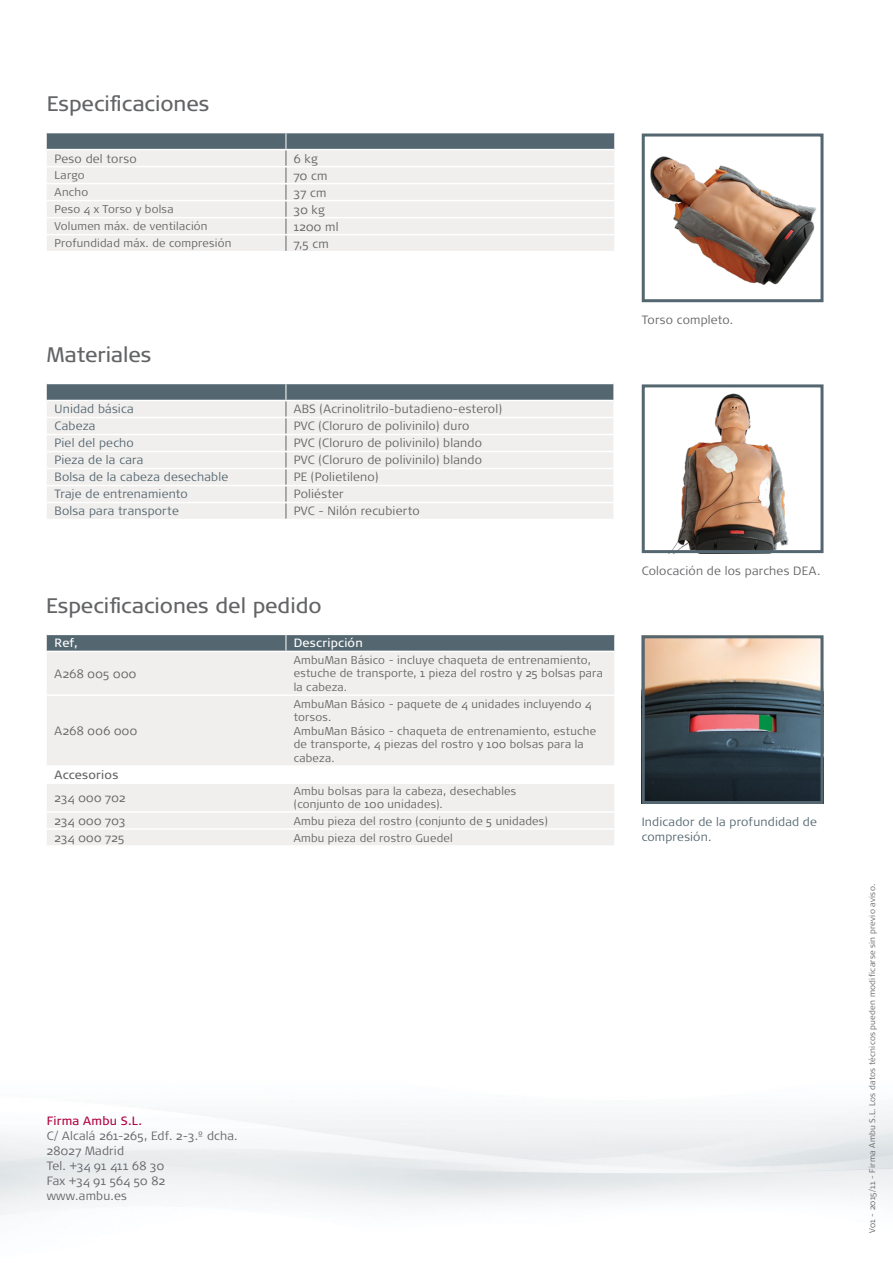
<style>
.page{position:relative;width:893px;height:1263px;background:#fff}
.page>*{position:absolute;margin:0;border:0;box-sizing:border-box;transform-origin:0 0}
.t1{font:21px "Signa OT";color:#636466}
.t2{font:300 12px/15.1px "Signa OT";letter-spacing:.015em;color:#636466}
.t3{font:300 12px/15px "Signa OT";letter-spacing:.015em;color:#546670}
.t4{font:300 12px "Signa OT";letter-spacing:.035em;color:#636466}
.t5{font:12px "Signa OT";letter-spacing:.015em;color:#fff}
.t6{font:12px "Signa OT";letter-spacing:.02em;color:#b1043e}
.t7{font:12px "Signa OT";letter-spacing:.015em;color:#636466}
.t8{font:300 11.25px/13.5px "Signa OT";letter-spacing:.02em;color:#636466}
.t9{font:300 8.25px "Signa OT";letter-spacing:.025em;color:#636466}
</style>
<div class="page">
<img style="left:650px;top:156px;width:166px;height:129px">
<div style="left:642px;top:134px;width:181px;height:168px;border:3px solid #546670"></div>
<img style="left:646px;top:639px;width:173px;height:161px">
<div style="left:642px;top:635px;width:181px;height:169px;border:3px solid #546670"></div>
<div style="left:47px;top:652px;width:567px;height:193px;background:#f1efed"></div>
<div style="left:47px;top:766px;width:567px;height:17px;background:#fff"></div>
<hr style="left:47px;top:694px;width:239px;height:2px;background:#fff">
<hr style="left:286px;top:694px;width:328px;height:2px;background:#fff">
<hr style="left:47px;top:765px;width:239px;height:2px;background:#fff">
<hr style="left:286px;top:765px;width:328px;height:2px;background:#fff">
<hr style="left:47px;top:782px;width:239px;height:2px;background:#fff">
<hr style="left:286px;top:782px;width:328px;height:2px;background:#fff">
<hr style="left:47px;top:811px;width:239px;height:2px;background:#fff">
<hr style="left:286px;top:811px;width:328px;height:2px;background:#fff">
<hr style="left:47px;top:828px;width:239px;height:2px;background:#fff">
<hr style="left:286px;top:828px;width:328px;height:2px;background:#fff">
<svg style="left:47px;top:635px;width:567px;height:16px;background:#596a74"></svg>
<svg style="left:47px;top:133px;width:567px;height:118px;background:#dddedd"></svg>
<svg style="left:47px;top:384px;width:566px;height:135px"></svg>
<img style="left:672px;top:393px;width:117px;height:156px">
<div style="left:642px;top:384px;width:181px;height:169px;border:3px solid #546670"></div>
<h1 class="t1" style="left:47px;top:92px;width:164px">Especificaciones</h1>
<p class="t2" style="left:55px;top:151px;width:84px">Peso del torso</p>
<p class="t2" style="left:294px;top:151px;width:26px">6 kg</p>
<p class="t8" style="left:55px;top:169px;width:32px">Largo</p>
<p class="t2" style="left:294px;top:168px;width:35px">70 cm</p>
<p class="t8" style="left:55px;top:186px;width:35px">Ancho</p>
<p class="t2" style="left:294px;top:185px;width:34px">37 cm</p>
<p class="t8" style="left:55px;top:203px;width:121px">Peso 4 x Torso y bolsa</p>
<p class="t2" style="left:294px;top:202px;width:33px">30 kg</p>
<p class="t8" style="left:55px;top:220px;width:155px">Volumen máx. de ventilación</p>
<p class="t2" style="left:294px;top:219px;width:46px">1200 ml</p>
<p class="t8" style="left:55px;top:237px;width:178px">Profundidad máx. de compresión</p>
<p class="t2" style="left:294px;top:236px;width:37px">7,5 cm</p>
<h1 class="t1" style="left:47px;top:343px;width:106px">Materiales</h1>
<p class="t3" style="left:55px;top:402px;width:81px">Unidad básica</p>
<p class="t2" style="left:294px;top:402px;width:210px">ABS (Acrinolitrilo-butadieno-esterol)</p>
<p class="t3" style="left:55px;top:419px;width:42px">Cabeza</p>
<p class="t2" style="left:294px;top:419px;width:177px">PVC (Cloruro de polivinilo) duro</p>
<p class="t3" style="left:55px;top:436px;width:81px">Piel del pecho</p>
<p class="t2" style="left:294px;top:436px;width:190px">PVC (Cloruro de polivinilo) blando</p>
<p class="t3" style="left:55px;top:453px;width:90px">Pieza de la cara</p>
<p class="t2" style="left:294px;top:453px;width:190px">PVC (Cloruro de polivinilo) blando</p>
<p class="t3" style="left:55px;top:470px;width:175px">Bolsa de la cabeza desechable</p>
<p class="t2" style="left:294px;top:470px;width:86px">PE (Polietileno)</p>
<p class="t3" style="left:55px;top:487px;width:135px">Traje de entrenamiento</p>
<p class="t2" style="left:294px;top:487px;width:51px">Poliéster</p>
<p class="t3" style="left:55px;top:504px;width:126px">Bolsa para transporte</p>
<p class="t2" style="left:294px;top:504px;width:127px">PVC - Nilón recubierto</p>
<h1 class="t1" style="left:46px;top:594px;width:277px">Especificaciones del pedido</h1>
<p class="t5" style="left:55px;top:636px;width:25px">Ref,</p>
<p class="t5" style="left:294px;top:636px;width:71px">Descripción</p>
<p class="t4" style="left:55px;top:667px;width:83px">A268 005 000</p>
<p class="t8" style="left:294px;top:653px;width:311px">AmbuMan Básico - incluye chaqueta de entrenamiento, estuche de transporte, 1 pieza del rostro y 25 bolsas para la cabeza.</p>
<p class="t4" style="left:55px;top:724px;width:84px">A268 006 000</p>
<p class="t8" style="left:294px;top:697px;width:304px">AmbuMan Básico - paquete de 4 unidades incluyendo 4 torsos.<br>AmbuMan Básico - chaqueta de entrenamiento, estuche de transporte, 4 piezas del rostro y 100 bolsas para la cabeza.</p>
<p class="t7" style="left:55px;top:768px;width:65px">Accesorios</p>
<p class="t2" style="left:55px;top:790px;width:72px">234 000 702</p>
<p class="t8" style="left:294px;top:784px;width:224px">Ambu bolsas para la cabeza, desechables (conjunto de 100 unidades).</p>
<p class="t2" style="left:55px;top:813px;width:72px">234 000 703</p>
<p class="t8" style="left:294px;top:814px;width:256px">Ambu pieza del rostro (conjunto de 5 unidades)</p>
<p class="t2" style="left:55px;top:830px;width:71px">234 000 725</p>
<p class="t8" style="left:294px;top:831px;width:160px">Ambu pieza del rostro Guedel</p>
<p class="t2" style="left:642px;top:312px;width:93px">Torso completo.</p>
<p class="t2" style="left:642px;top:563px;width:180px">Colocación de los parches DEA.</p>
<p class="t3" style="left:642px;top:814px;width:177px">Indicador de la profundidad de compresión.</p>
<p class="t6" style="left:47px;top:1114px;width:97px">Firma Ambu S.L.</p>
<p class="t2" style="left:47px;top:1128px;width:192px">C/ Alcalá 261-265, Edf. 2-3.º dcha.<br>28027 Madrid<br>Tel. +34 91 411 68 30<br>Fax +34 91 564 50 82 www.ambu.es</p>
<p class="t9" style="left:868px;top:1233px;width:350px;rotate:-90deg">V01 - 2015/11 - Firma Ambu S.L. Los datos técnicos pueden modificarse sin previo aviso.</p>
</div>
